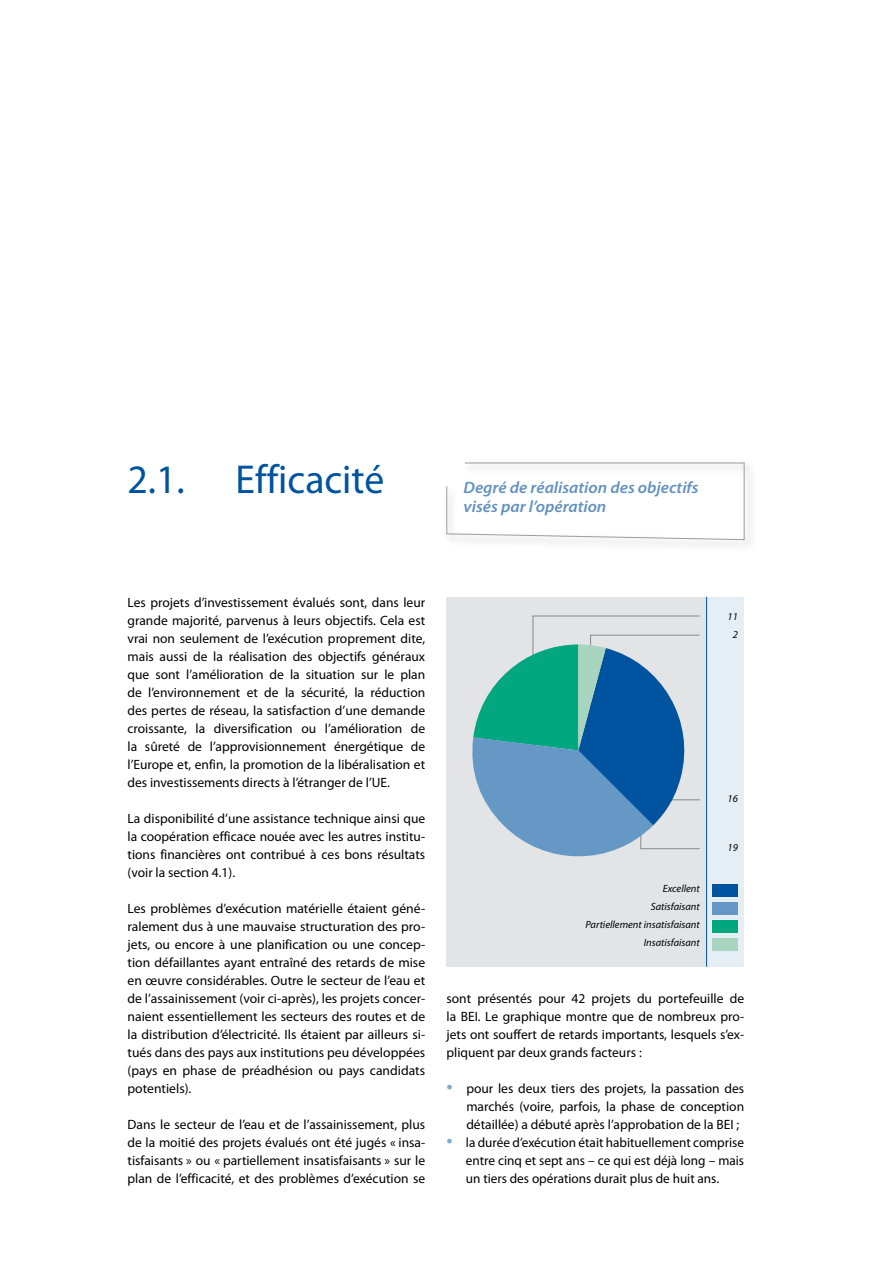
<style>
.page{position:relative;width:893px;height:1263px;background:#fff}
.page>*{position:absolute;margin:0;border:0;box-sizing:border-box;transform-origin:0 0}
.t1{font:40.5px "Myriad Pro";color:#00539f}
.t2{font:italic 600 16.5px/19.5px "Myriad Pro";color:#6392c0;scale:1.04 1}
.t3{font:13.5px/18px "Myriad Pro";color:#000;text-align:justify}
.t4{font:italic 10.5px/18px "Myriad Pro";color:#000;text-align:right}
.s1{font-size:22.5px;color:#80a9cf}
</style>
<div class="page">
<div style="left:446px;top:597px;width:297px;height:370px;background:#e3e4e5"></div>
<div style="left:706px;top:597px;width:38px;height:370px;background:#e6eef5"></div>
<hr style="left:706px;top:597px;width:1px;height:370px;background:#00539f">
<div style="left:712px;top:884px;width:26px;height:13px;background:#00539f"></div>
<div style="left:712px;top:902px;width:26px;height:13px;background:#6698c5"></div>
<div style="left:712px;top:920px;width:26px;height:13px;background:#00a77f"></div>
<div style="left:712px;top:938px;width:26px;height:13px;background:#a8d5bf"></div>
<svg style="left:472px;top:615px;width:228px;height:242px"></svg>
<div style="left:442px;top:458px;width:315px;height:93px;background:#fafafa"></div>
<svg style="left:446px;top:462px;width:299px;height:78px"></svg>
<h1 class="t1" style="left:128px;top:457px;width:59px">2.1.</h1>
<h1 class="t1" style="left:236px;top:457px;width:150px">Efficacité</h1>
<p class="t2" style="left:463px;top:478px;width:228px">Degré de réalisation des objectifs visés par l’opération</p>
<p class="t3" style="left:128px;top:593px;width:299px">Les projets d’investissement évalués sont, dans leur grande majorité, parvenus à leurs objectifs. Cela est vrai non seulement de l’exécution proprement dite, mais aussi de la réalisation des objectifs généraux que sont l’amélioration de la situation sur le plan de l’environnement et de la sécurité, la réduction des pertes de réseau, la satisfaction d’une demande croissante, la diversification ou l’amélioration de la sûreté de l’approvisionnement énergétique de l’Europe et, enfin, la promotion de la libéralisation et des investissements directs à l’étranger de l’UE.</p>
<p class="t3" style="left:128px;top:809px;width:299px">La disponibilité d’une assistance technique ainsi que la coopération efficace nouée avec les autres institu&shy;tions financières ont contribué à ces bons résultats (voir la section 4.1).</p>
<p class="t3" style="left:128px;top:899px;width:299px">Les problèmes d’exécution matérielle étaient géné&shy;ralement dus à une mauvaise structuration des pro&shy;jets, ou encore à une planification ou une concep&shy;tion défaillantes ayant entraîné des retards de mise en œuvre considérables. Outre le secteur de l’eau et de l’assainissement (voir ci-après), les projets concer&shy;naient essentiellement les secteurs des routes et de la distribution d’électricité. Ils étaient par ailleurs si&shy;tués dans des pays aux institutions peu développées (pays en phase de préadhésion ou pays candidats potentiels).</p>
<p class="t3" style="left:128px;top:1115px;width:299px">Dans le secteur de l’eau et de l’assainissement, plus de la moitié des projets évalués ont été jugés « insa&shy;tisfaisants » ou « partiellement insatisfaisants » sur le plan de l’efficacité, et des problèmes d’exécution se</p>
<p class="t4" style="left:727px;top:608px;width:12px;text-align:center">11<br>2</p>
<p class="t4" style="left:727px;top:790px;width:12px">16</p>
<p class="t4" style="left:585px;top:880px;width:116px">Excellent<br>Satisfaisant<br>Partiellement insatisfaisant<br>Insatisfaisant</p>
<p class="t4" style="left:727px;top:839px;width:12px">19</p>
<p class="t3" style="left:446px;top:989px;width:299px">sont présentés pour 42 projets du portefeuille de la BEI. Le graphique montre que de nombreux pro&shy;jets ont souffert de retards importants, lesquels s’ex&shy;pliquent par deux grands facteurs :</p>
<p class="t3" style="left:466px;top:1079px;width:279px;text-indent:-20px"><span class="s1">•</span> pour les deux tiers des projets, la passation des marchés (voire, parfois, la phase de conception détaillée) a débuté après l’approbation de la BEI ;</p>
<p class="t3" style="left:466px;top:1133px;width:280px;text-indent:-19px"><span class="s1">•</span> la durée d’exécution était habituellement comprise entre cinq et sept ans – ce qui est déjà long – mais un tiers des opérations durait plus de huit ans.</p>
</div>
